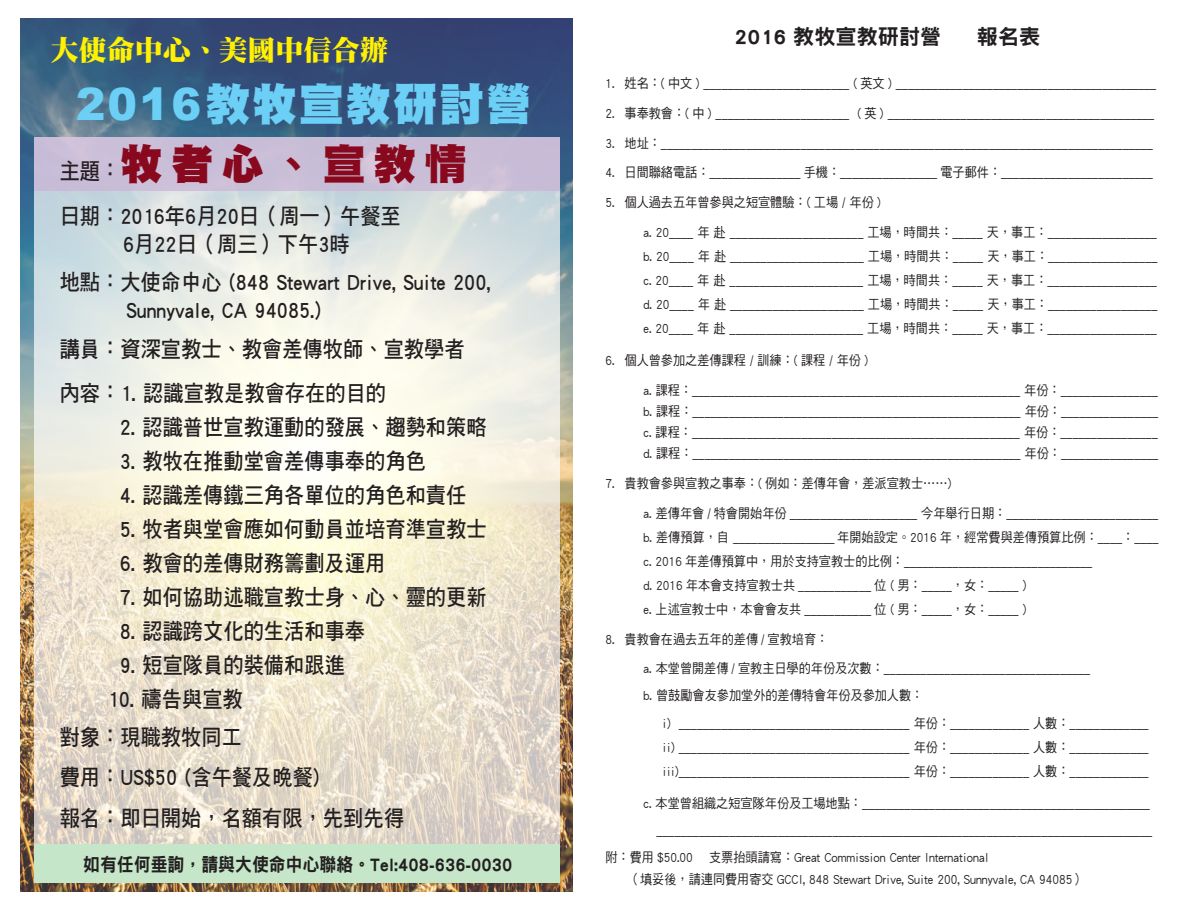
<style>
.page{position:relative;width:1188px;height:918px;background:#fff}
.page>*{position:absolute;margin:0;border:0;box-sizing:border-box;transform-origin:0 0}
.t1{font:44.55px "DF Hei Std W12";letter-spacing:.05em;color:#6bcff6}
.t2{font:42.15px "DF Hei Std W12";letter-spacing:.2em;color:#88091e}
.t3{font:28.2px "DF Ming Std W12";color:#fff101}
.t4{font:22.5px/28.2px "DF Hei Std W7";color:#231f20;scale:.9 1}
.t5{font:21.15px "DF Hei Std W9";color:#231f20}
.t6{font:18.75px "DF Hei Std W9";color:#231f20;scale:.9 1}
.t7{font:13.5px "DF Hei Std W5";color:#231f20;scale:.9 1}
.s1{font-family:"Arial";font-weight:900}
.s2{font-family:"DF Hei Std W7";font-size:22.5px;color:#231f20}
</style>
<div class="page">
<img style="left:21px;top:18px;width:551px;height:873px">
<svg style="left:34px;top:191px;width:525px;height:653px;background:#ebe8da"></svg>
<div style="left:34px;top:137px;width:525px;height:54px;background:#c9bdd7"></div>
<div style="left:34px;top:844px;width:525px;height:39px;background:#c5e6c8"></div>
<p class="t3" style="left:50px;top:34px;width:339px">大使命中心、美國中信合辦</p>
<p class="t1" style="left:76px;top:79px;width:457px"><span class="s1">2016</span>教牧宣教研討營</p>
<p class="t2" style="left:60px;top:141px;width:408px"><span class="s2">主題：</span>牧者心、宣教情</p>
<p class="t4" style="left:60px;top:201px;width:381px">日期：2016年6月20日（周一）午餐至</p>
<p class="t4" style="left:123px;top:230px;width:253px">6月22日（周三）下午3時</p>
<p class="t4" style="left:127px;top:268px;width:406px;text-indent:-67px">地點：大使命中心 (848 Stewart Drive, Suite 200,<br>Sunnyvale, CA 94085.)</p>
<p class="t4" style="left:60px;top:334px;width:451px">講員：資深宣教士、教會差傳牧師、宣教學者</p>
<p class="t4" style="left:60px;top:378px;width:364px">內容：1. 認識宣教是教會存在的目的</p>
<p class="t4" style="left:120px;top:412px;width:409px">2. 認識普世宣教運動的發展、趨勢和策略</p>
<p class="t4" style="left:120px;top:446px;width:342px">3. 教牧在推動堂會差傳事奉的角色</p>
<p class="t4" style="left:120px;top:480px;width:387px">4. 認識差傳鐵三角各單位的角色和責任</p>
<p class="t4" style="left:120px;top:514px;width:409px">5. 牧者與堂會應如何動員並培育準宣教士</p>
<p class="t4" style="left:120px;top:548px;width:297px">6. 教會的差傳財務籌劃及運用</p>
<p class="t4" style="left:120px;top:582px;width:409px">7. 如何協助述職宣教士身、心、靈的更新</p>
<p class="t4" style="left:120px;top:616px;width:274px">8. 認識跨文化的生活和事奉</p>
<p class="t4" style="left:120px;top:650px;width:252px">9. 短宣隊員的裝備和跟進</p>
<p class="t4" style="left:108px;top:684px;width:152px">10. 禱告與宣教</p>
<p class="t4" style="left:60px;top:722px;width:204px">對象：現職教牧同工</p>
<p class="t4" style="left:60px;top:763px;width:290px">費用：US$50 (含午餐及晚餐)</p>
<p class="t4" style="left:60px;top:803px;width:384px">報名：即日開始，名額有限，先到先得</p>
<p class="t6" style="left:83px;top:854px;width:478px">如有任何垂詢，請與大使命中心聯絡。Tel:408-636-0030</p>
<p class="t5" style="left:735px;top:25px;width:208px">2016 教牧宣教研討營</p>
<p class="t5" style="left:977px;top:25px;width:65px">報名表</p>
<p class="t7" style="left:605px;top:76px;width:613px">1. 姓名：( 中文 ) ________________________ ( 英文 ) ___________________________________________</p>
<p class="t7" style="left:605px;top:106px;width:611px">2. 事奉教會：( 中 ) ______________________ ( 英 ) ____________________________________________</p>
<p class="t7" style="left:605px;top:135px;width:610px">3. 地址：_________________________________________________________________________________</p>
<p class="t7" style="left:605px;top:165px;width:610px">4. 日間聯絡電話：_______________ 手機：________________ 電子郵件：_________________________</p>
<p class="t7" style="left:605px;top:195px;width:308px">5. 個人過去五年曾參與之短宣體驗：( 工場 / 年份 )</p>
<p class="t7" style="left:644px;top:224px;width:572px">a. 20____ 年赴 ______________________ 工場，時間共：_____ 天，事工：__________________</p>
<p class="t7" style="left:644px;top:248px;width:573px">b. 20____ 年赴 ______________________ 工場，時間共：_____ 天，事工：__________________</p>
<p class="t7" style="left:644px;top:272px;width:572px">c. 20____ 年赴 ______________________ 工場，時間共：_____ 天，事工：__________________</p>
<p class="t7" style="left:644px;top:296px;width:572px">d. 20____ 年赴 ______________________ 工場，時間共：_____ 天，事工：__________________</p>
<p class="t7" style="left:644px;top:320px;width:572px">e. 20____ 年赴 ______________________ 工場，時間共：_____ 天，事工：__________________</p>
<p class="t7" style="left:605px;top:353px;width:293px">6. 個人曾參加之差傳課程 / 訓練：( 課程 / 年份 )</p>
<p class="t7" style="left:644px;top:383px;width:573px">a. 課程：______________________________________________________ 年份：________________</p>
<p class="t7" style="left:644px;top:404px;width:573px">b. 課程：______________________________________________________ 年份：________________</p>
<p class="t7" style="left:644px;top:425px;width:573px">c. 課程：______________________________________________________ 年份：________________</p>
<p class="t7" style="left:644px;top:446px;width:573px">d. 課程：______________________________________________________ 年份：________________</p>
<p class="t7" style="left:605px;top:476px;width:386px">7. 貴教會參與宣教之事奉：( 例如：差傳年會，差派宣教士……)</p>
<p class="t7" style="left:644px;top:505px;width:573px">a. 差傳年會 / 特會開始年份 _____________________ 今年舉行日期：_________________________</p>
<p class="t7" style="left:644px;top:529px;width:574px">b. 差傳預算，自 _________________ 年開始設定。2016 年，經常費與差傳預算比例：____：____</p>
<p class="t7" style="left:644px;top:553px;width:500px">c. 2016 年差傳預算中，用於支持宣教士的比例：_______________________________</p>
<p class="t7" style="left:644px;top:577px;width:427px">d. 2016 年本會支持宣教士共 ____________ 位 ( 男：_____，女：_____ )</p>
<p class="t7" style="left:644px;top:601px;width:427px">e. 上述宣教士中，本會會友共 ___________ 位 ( 男：_____，女：_____ )</p>
<p class="t7" style="left:605px;top:631px;width:249px">8. 貴教會在過去五年的差傳 / 宣教培育：</p>
<p class="t7" style="left:644px;top:661px;width:498px">a. 本堂曾開差傳 / 宣教主日學的年份及次數：__________________________________</p>
<p class="t7" style="left:644px;top:688px;width:312px">b. 曾鼓勵會友參加堂外的差傳特會年份及參加人數：</p>
<p class="t7" style="left:663px;top:715px;width:541px">i) ______________________________________ 年份：_____________ 人數：_____________</p>
<p class="t7" style="left:663px;top:739px;width:541px">ii) ______________________________________ 年份：_____________ 人數：_____________</p>
<p class="t7" style="left:663px;top:763px;width:541px">iii)______________________________________ 年份：_____________ 人數：_____________</p>
<p class="t7" style="left:644px;top:796px;width:564px">c. 本堂曾組織之短宣隊年份及工場地點：________________________________________________</p>
<p class="t7" style="left:657px;top:823px;width:552px">___________________________________________________________________________________</p>
<p class="t7" style="left:605px;top:850px;width:427px">附：費用 $50.00 支票抬頭請寫：Great Commission Center International</p>
<p class="t7" style="left:628px;top:871px;width:509px">（填妥後，請連同費用寄交 GCCI, 848 Stewart Drive, Suite 200, Sunnyvale, CA 94085）</p>
</div>
